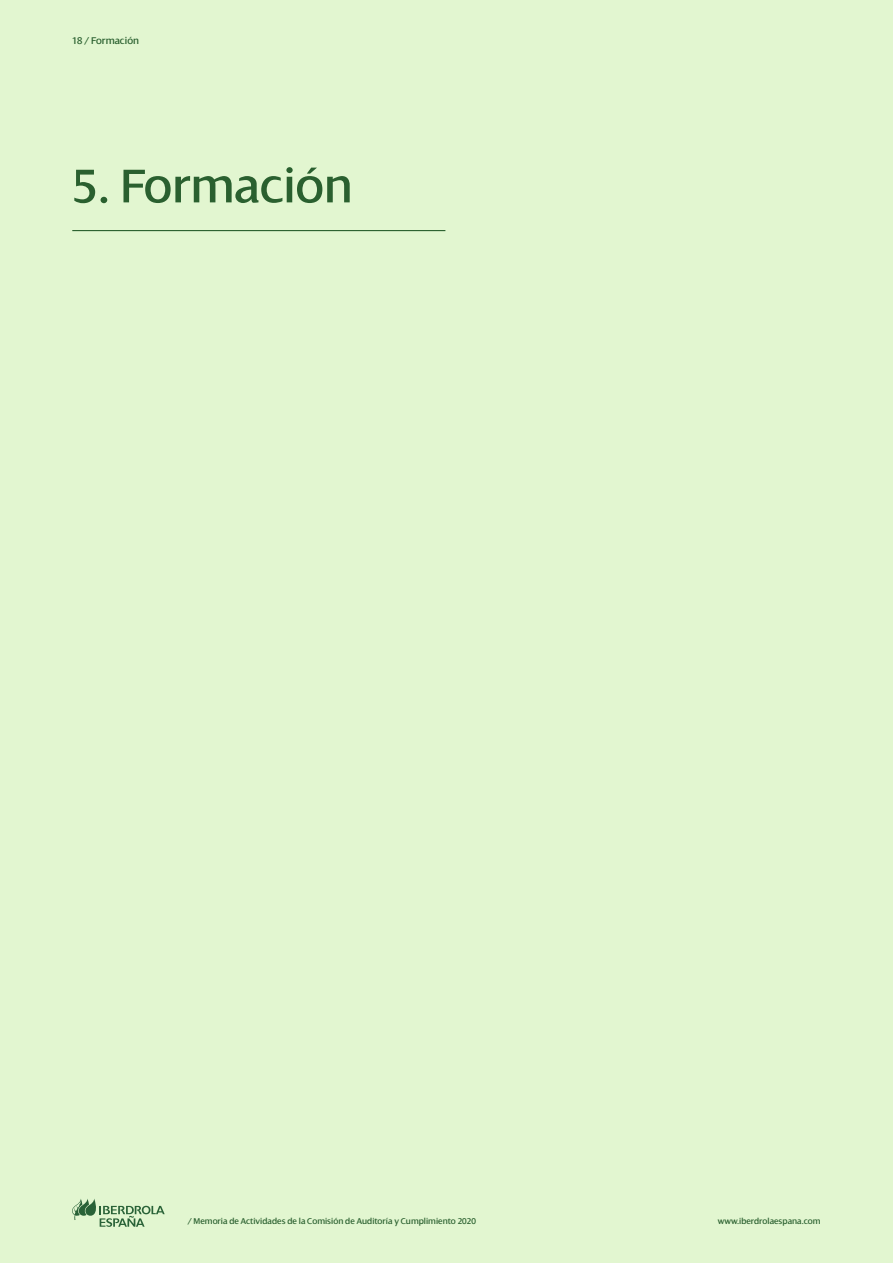
<style>
.page{position:relative;width:893px;height:1263px;background:#e2f6d0}
.page>*{position:absolute;margin:0;border:0;box-sizing:border-box;transform-origin:0 0}
.Título_separata_Blan{font:51px "Dialog";color:#2a602f}
.t1{font:10.5px "Dialog";color:#2a602f}
.t2{font:9px "Dialog";color:#2a602f}
</style>
<div class="page">
<svg style="left:72px;top:1199px;width:93px;height:28px"></svg>
<hr style="left:72px;top:230px;width:373px;height:1px;background:#2a602f">
<p class="t1" style="left:72px;top:35px;width:68px">18 / Formación</p>
<p class="Título_separata_Blan" style="left:72px;top:159px;width:282px">5. Formación</p>
<p class="t2" style="left:188px;top:1216px;width:290px">/ Memoria de Actividades de la Comisión de Auditoría y Cumplimiento 2020</p>
<p class="t2" style="left:718px;top:1216px;width:104px">www.iberdrolaespana.com</p>
</div>
